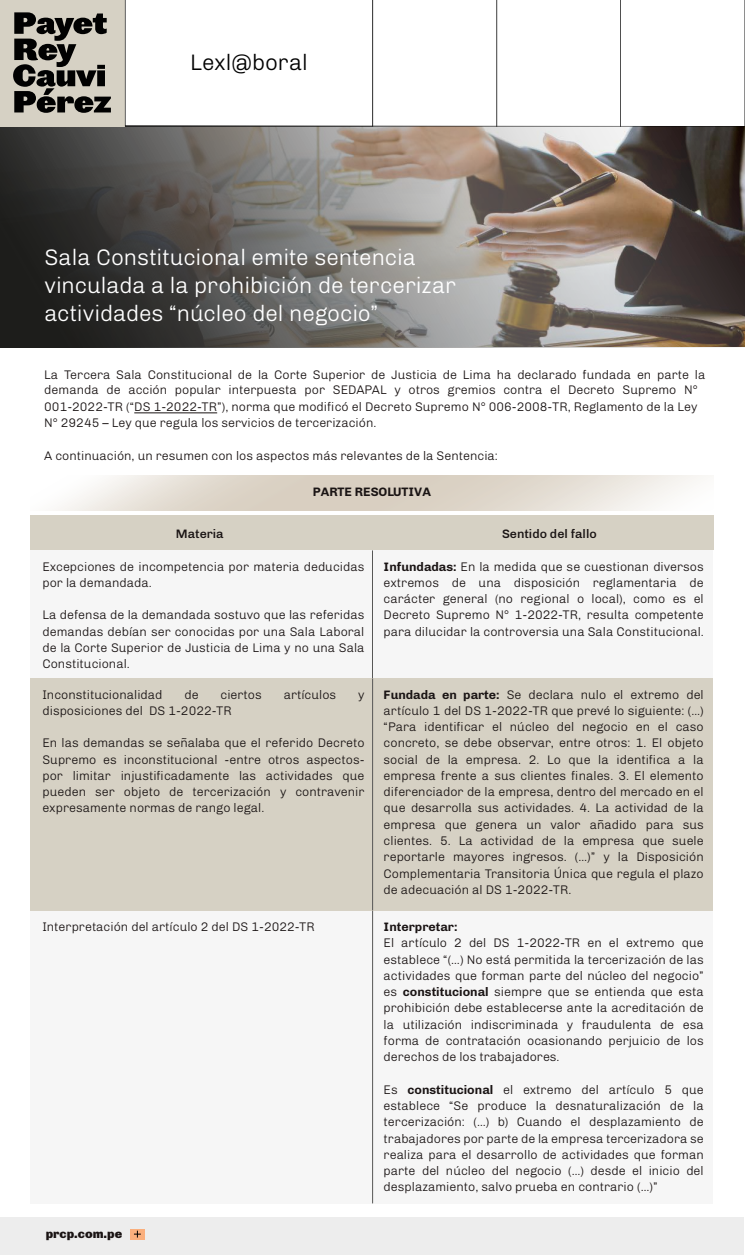
<style>
.page{position:relative;width:745px;height:1255px;background:#fff}
.page>*{position:absolute;margin:0;border:0;box-sizing:border-box;transform-origin:0 0}
.t1{font:300 22.5px/27.8px "Chivo";letter-spacing:-.005em;color:#fff}
.t2{font:300 22.5px "Chivo";letter-spacing:-.005em;color:#010101}
.t3{font:300 12.5px/16.2px "Chivo";color:#1a1414;text-align:justify}
.t4{font:700 12.5px "Chivo";color:#1a1414}
.t5{font:500 12.5px "Chivo";color:#1a1414}
.t6{font:900 12.5px "Chivo";color:#1a1414}
.s1{font-weight:700}
</style>
<div class="page">
<div style="left:31px;top:550px;width:681px;height:139px;background:#f6f6f6"></div>
<svg style="left:1px;top:127px;width:743px;height:220px;background:#6d6761"></svg>
<div style="left:1px;top:1217px;width:743px;height:37px;background:#ededed"></div>
<div style="left:130px;top:1228px;width:14px;height:10px;background:#faaf7d"></div>
<svg style="left:134px;top:1230px;width:7px;height:7px"></svg>
<hr style="left:134px;top:412px;width:83px;height:1px;background:#1a1414">
<div style="left:0;top:0;width:125px;height:127px;background:#d6d1c4"></div>
<svg style="left:13px;top:12px;width:98px;height:101px"></svg>
<svg style="left:125px;top:0;width:619px;height:127px"></svg>
<div style="left:31px;top:515px;width:682px;height:35px;background:#d6d1c4"></div>
<hr style="left:372px;top:550px;width:1px;height:139px;background:#575756">
<div style="left:31px;top:910px;width:681px;height:293px;background:#f6f6f6"></div>
<hr style="left:372px;top:910px;width:1px;height:293px;background:#575756">
<div style="left:31px;top:678px;width:681px;height:232px;background:#d6d1c4"></div>
<hr style="left:372px;top:678px;width:1px;height:232px;background:#575756">
<svg style="left:58px;top:475px;width:647px;height:35px"></svg>
<h1 class="t2" style="left:190px;top:46px;width:119px">Lexl@boral</h1>
<h1 class="t1" style="left:44px;top:242px;width:413px">Sala Constitucional emite sentencia vinculada a la prohibición de tercerizar actividades “núcleo del negocio”</h1>
<p class="t3" style="left:44px;top:365px;width:662px;text-align:left">La Tercera Sala Constitucional de la Corte Superior de Justicia de Lima ha declarado fundada en parte la demanda de acción popular interpuesta por SEDAPAL y otros gremios contra el Decreto Supremo N° 001-2022-TR (“DS 1-2022-TR”), norma que modificó el Decreto Supremo N° 006-2008-TR, Reglamento de la Ley N° 29245 – Ley que regula los servicios de tercerización.</p>
<p class="t3" style="left:44px;top:446px;width:455px">A continuación, un resumen con los aspectos más relevantes de la Sentencia:</p>
<p class="t4" style="left:313px;top:484px;width:119px">PARTE RESOLUTIVA</p>
<p class="t5" style="left:176px;top:524px;width:49px">Materia</p>
<p class="t5" style="left:501px;top:524px;width:96px">Sentido del fallo</p>
<p class="t3" style="left:383px;top:557px;width:321px"><span class="s1">Infundadas:</span> En la medida que se cuestionan diversos extremos de una disposición reglamentaria de carácter general (no regional o local), como es el Decreto Supremo N° 1-2022-TR, resulta competente para dilucidar la controversia una Sala Constitucional.</p>
<p class="t3" style="left:42px;top:557px;width:323px">Excepciones de incompetencia por materia deducidas por la demandada.</p>
<p class="t3" style="left:42px;top:606px;width:323px">La defensa de la demandada sostuvo que las referidas demandas debían ser conocidas por una Sala Laboral de la Corte Superior de Justicia de Lima y no una Sala Constitucional.</p>
<p class="t3" style="left:42px;top:685px;width:121px">Inconstitucionalidad</p>
<p class="t3" style="left:184px;top:685px;width:16px">de</p>
<p class="t3" style="left:220px;top:685px;width:43px">ciertos</p>
<p class="t3" style="left:283px;top:685px;width:54px">artículos</p>
<p class="t3" style="left:358px;top:685px;width:8px">y</p>
<p class="t3" style="left:42px;top:701px;width:191px">disposiciones del DS 1-2022-TR</p>
<p class="t3" style="left:42px;top:734px;width:323px">En las demandas se señalaba que el referido Decreto Supremo es inconstitucional -entre otros aspectos&shy;por limitar injustificadamente las actividades que pueden ser objeto de tercerización y contravenir expresamente normas de rango legal.</p>
<p class="t3" style="left:42px;top:917px;width:274px">Interpretación del artículo 2 del DS 1-2022-TR</p>
<p class="t6" style="left:46px;top:1225px;width:78px">prcp.com.pe</p>
<p class="t3" style="left:383px;top:685px;width:321px"><span class="s1">Fundada en parte:</span> Se declara nulo el extremo del artículo 1 del DS 1-2022-TR que prevé lo siguiente: (…) “Para identificar el núcleo del negocio en el caso concreto, se debe observar, entre otros: 1. El objeto social de la empresa. 2. Lo que la identifica a la empresa frente a sus clientes finales. 3. El elemento diferenciador de la empresa, dentro del mercado en el que desarrolla sus actividades. 4. La actividad de la empresa que genera un valor añadido para sus clientes. 5. La actividad de la empresa que suele reportarle mayores ingresos. (…)” y la Disposición Complementaria Transitoria Única que regula el plazo de adecuación al DS 1-2022-TR.</p>
<p class="t4" style="left:383px;top:919px;width:75px">Interpretar:</p>
<p class="t3" style="left:383px;top:933px;width:321px">El artículo 2 del DS 1-2022-TR en el extremo que establece “(…) No está permitida la tercerización de las actividades que forman parte del núcleo del negocio” es <span class="s1">constitucional</span> siempre que se entienda que esta prohibición debe establecerse ante la acreditación de la utilización indiscriminada y fraudulenta de esa forma de contratación ocasionando perjuicio de los derechos de los trabajadores.</p>
<p class="t3" style="left:383px;top:1080px;width:321px">Es <span class="s1">constitucional</span> el extremo del artículo 5 que establece “Se produce la desnaturalización de la tercerización: (…) b) Cuando el desplazamiento de trabajadores por parte de la empresa tercerizadora se realiza para el desarrollo de actividades que forman parte del núcleo del negocio (…) desde el inicio del desplazamiento, salvo prueba en contrario (…)”</p>
</div>
